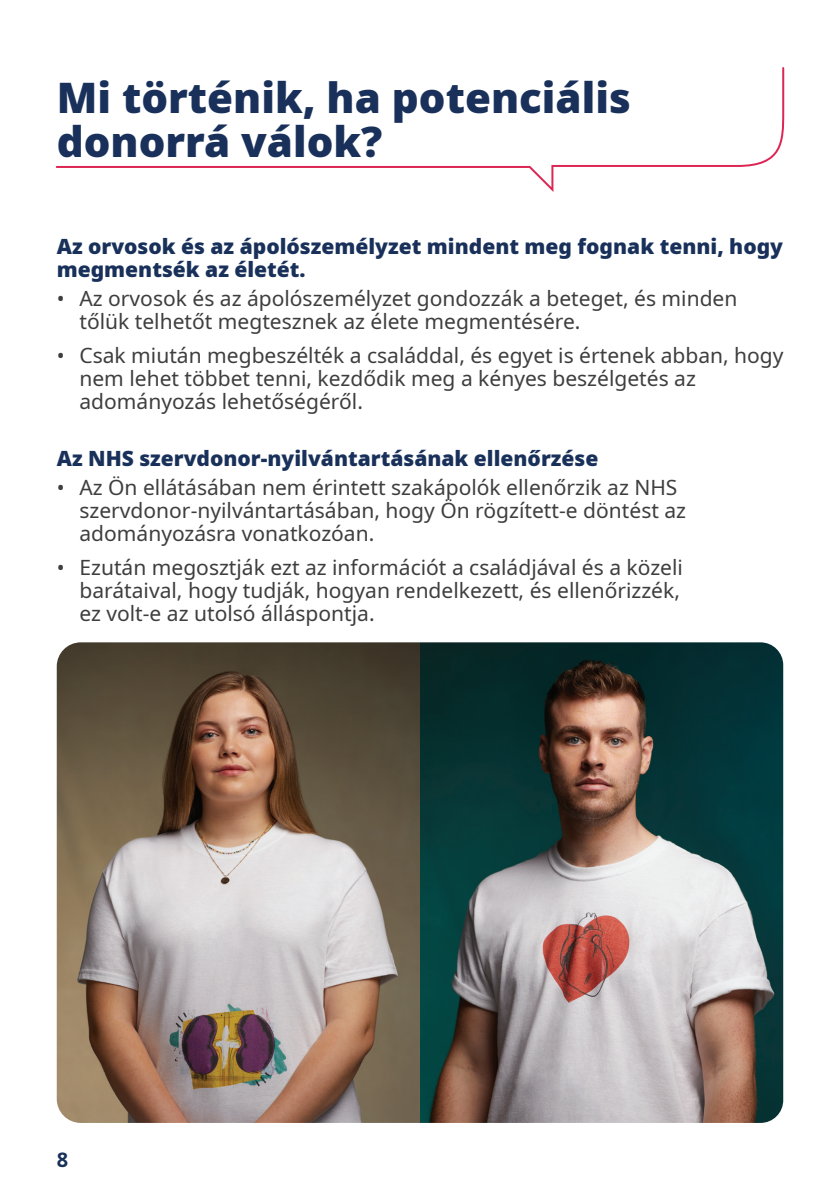
<style>
.page{position:relative;width:840px;height:1191px;background:#fff}
.page>*{position:absolute;margin:0;border:0;box-sizing:border-box;transform-origin:0 0}
.t1{font:900 42px/44px "Noto Sans";color:#19315a}
.t2{font:21px/23px "Noto Sans";color:#3e3e3f}
.t3{font:900 21px/23px "Noto Sans";color:#19315a}
.t4{font:700 20px "Noto Sans";color:#19315a}
</style>
<div class="page">
<img style="left:57px;top:642px;width:725px;height:481px">
<svg style="left:55px;top:67px;width:729px;height:125px"></svg>
<p class="t1" style="left:57px;top:76px;width:575px">Mi történik, ha potenciális donorrá válok?</p>
<p class="t3" style="left:57px;top:235px;width:727px">Az orvosok és az ápolószemélyzet mindent meg fognak tenni, hogy megmentsék az életét.</p>
<p class="t2" style="left:79px;top:287px;width:659px;text-indent:-23px">• Az orvosok és az ápolószemélyzet gondozzák a beteget, és minden tőlük telhetőt megtesznek az élete megmentésére.</p>
<p class="t2" style="left:79px;top:345px;width:705px;text-indent:-23px">• Csak miután megbeszélték a családdal, és egyet is értenek abban, hogy nem lehet többet tenni, kezdődik meg a kényes beszélgetés az adományozás lehetőségéről.</p>
<p class="t3" style="left:57px;top:447px;width:543px">Az NHS szervdonor-nyilvántartásának ellenőrzése</p>
<p class="t2" style="left:79px;top:476px;width:607px;text-indent:-23px">• Az Ön ellátásában nem érintett szakápolók ellenőrzik az NHS szervdonor-nyilvántartásában, hogy Ön rögzített-e döntést az adományozásra vonatkozóan.</p>
<p class="t2" style="left:79px;top:557px;width:604px;text-indent:-23px">• Ezután megosztják ezt az információt a családjával és a közeli barátaival, hogy tudják, hogyan rendelkezett, és ellenőrizzék, ez volt-e az utolsó álláspontja.</p>
<p class="t4" style="left:57px;top:1145px;width:13px">8</p>
</div>
